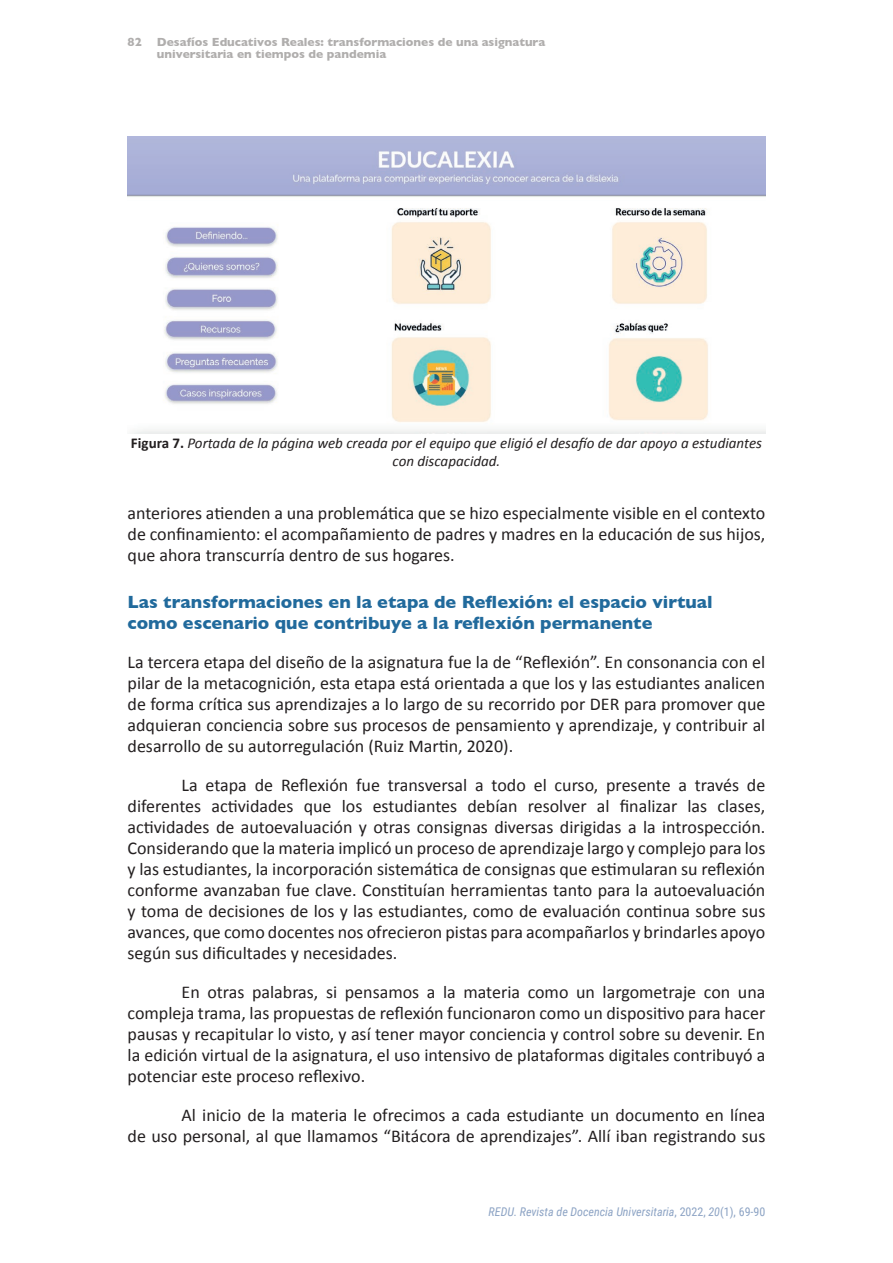
<style>
.page{position:relative;width:893px;height:1263px;background:#fff}
.page>*{position:absolute;margin:0;border:0;box-sizing:border-box;transform-origin:0 0}
.REDU_TXTGRAL{font:18px/21px "Calibri";color:#231f20;text-align:justify}
.REDU_TXTGRAL_1P{font:18px/21px "Calibri";color:#231f20;text-align:justify}
.REDU_TIT2{font:700 18px/21px "Gill Sans";color:#216a9c}
.REDU_IMG_TIT{font:italic 15px/18px "Calibri";color:#231f20;text-align:center}
.t1{font:700 12px/12px "Gill Sans";color:#b0aead}
.t2{font:italic 12px "Roboto Condensed";color:#8ca3c4}
.s1{font-weight:700;font-style:normal}
.s2{font-style:normal}
</style>
<div class="page">
<img style="left:128px;top:136px;width:637px;height:297px">
<p class="t1" style="left:128px;top:35px;width:16px">82</p>
<p class="t1" style="left:157px;top:35px;width:390px">Desafíos Educativos Reales: transformaciones de una asignatura universitaria en tiempos de pandemia</p>
<p class="REDU_IMG_TIT" style="left:131px;top:433px;width:632px"><span class="s1">Figura 7.</span> Portada de la página web creada por el equipo que eligió el desafío de dar apoyo a estudiantes con discapacidad.</p>
<p class="REDU_TXTGRAL" style="left:128px;top:502px;width:639px">anteriores atienden a una problemática que se hizo especialmente visible en el contexto de confinamiento: el acompañamiento de padres y madres en la educación de sus hijos, que ahora transcurría dentro de sus hogares.</p>
<p class="REDU_TIT2" style="left:128px;top:591px;width:587px">Las transformaciones en la etapa de Reflexión: el espacio virtual como escenario que contribuye a la reflexión permanente</p>
<p class="REDU_TXTGRAL_1P" style="left:128px;top:651px;width:639px">La tercera etapa del diseño de la asignatura fue la de “Reflexión”. En consonancia con el pilar de la metacognición, esta etapa está orientada a que los y las estudiantes analicen de forma crítica sus aprendizajes a lo largo de su recorrido por DER para promover que adquieran conciencia sobre sus procesos de pensamiento y aprendizaje, y contribuir al desarrollo de su autorregulación (Ruiz Martin, 2020).</p>
<p class="REDU_TXTGRAL" style="left:128px;top:774px;width:639px;text-indent:54px">La etapa de Reflexión fue transversal a todo el curso, presente a través de diferentes actividades que los estudiantes debían resolver al finalizar las clases, actividades de autoevaluación y otras consignas diversas dirigidas a la introspección.<br>Considerando que la materia implicó un proceso de aprendizaje largo y complejo para los y las estudiantes, la incorporación sistemática de consignas que estimularan su reflexión conforme avanzaban fue clave. Constituían herramientas tanto para la autoevaluación y toma de decisiones de los y las estudiantes, como de evaluación continua sobre sus avances, que como docentes nos ofrecieron pistas para acompañarlos y brindarles apoyo según sus dificultades y necesidades.</p>
<p class="REDU_TXTGRAL" style="left:128px;top:981px;width:639px;text-indent:54px">En otras palabras, si pensamos a la materia como un largometraje con una compleja trama, las propuestas de reflexión funcionaron como un dispositivo para hacer pausas y recapitular lo visto, y así tener mayor conciencia y control sobre su devenir. En la edición virtual de la asignatura, el uso intensivo de plataformas digitales contribuyó a potenciar este proceso reflexivo.</p>
<p class="REDU_TXTGRAL" style="left:128px;top:1104px;width:639px;text-align:right">Al inicio de la materia le ofrecimos a cada estudiante un documento en línea<br>de uso personal, al que llamamos “Bitácora de aprendizajes”. Allí iban registrando sus</p>
<p class="t2" style="left:489px;top:1204px;width:278px">REDU. Revista de Docencia Universitaria<span class="s2">, 2022,</span> 20<span class="s2">(1), 69-90</span></p>
</div>
